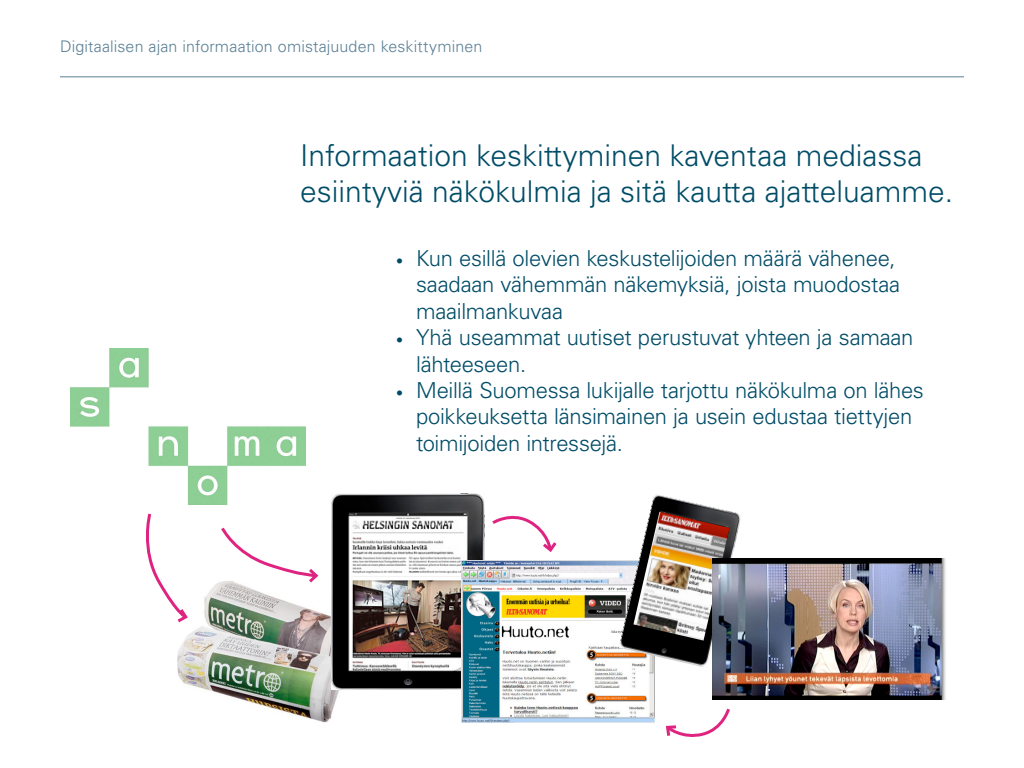
<style>
.page{position:relative;width:1024px;height:768px;background:#fff}
.page>*{position:absolute;margin:0;border:0;box-sizing:border-box;transform-origin:0 0}
.otsikko{font:300 30px/36px "Univers LT Std";color:#004c67}
.leipis{font:300 22px/26.4px "Univers LT Std";letter-spacing:-.015em;color:#004c67}
.t1{font:300 16px "Univers LT Std";letter-spacing:.01em;color:#5c8096}
.s1{font-size:14px}
</style>
<div class="page">
<hr style="left:60px;top:76px;width:904px;height:1px;background:#5c8096">
<img style="left:177px;top:582px;width:187px;height:141px">
<img style="left:331px;top:494px;width:153px;height:195px">
<img style="left:462px;top:561px;width:193px;height:161px">
<img style="left:619px;top:494px;width:123px;height:174px">
<svg style="left:631px;top:512px;width:81px;height:140px"></svg>
<img style="left:633px;top:512px;width:97px;height:129px">
<img style="left:712px;top:559px;width:234px;height:141px">
<svg style="left:146px;top:513px;width:44px;height:112px"></svg>
<svg style="left:219px;top:527px;width:102px;height:59px"></svg>
<svg style="left:492px;top:515px;width:65px;height:37px"></svg>
<svg style="left:666px;top:708px;width:64px;height:29px"></svg>
<img style="left:71px;top:348px;width:234px;height:156px">
<p class="t1" style="left:60px;top:36px;width:424px">Digitaalisen ajan informaation omistajuuden keskittyminen</p>
<p class="otsikko" style="left:300px;top:137px;width:655px">Informaation keskittyminen kaventaa mediassa esiintyviä näkökulmia ja sitä kautta ajatteluamme.</p>
<p class="leipis" style="left:416px;top:245px;width:486px;text-indent:-20px"><span class="s1">•</span> Kun esillä olevien keskustelijoiden määrä vähenee, saadaan vähemmän näkemyksiä, joista muodostaa maailmankuvaa</p>
<p class="leipis" style="left:416px;top:324px;width:499px;text-indent:-20px"><span class="s1">•</span> Yhä useammat uutiset perustuvat yhteen ja samaan lähteeseen.</p>
<p class="leipis" style="left:416px;top:377px;width:509px;text-indent:-20px"><span class="s1">•</span> Meillä Suomessa lukijalle tarjottu näkökulma on lähes poikkeuksetta länsimainen ja usein edustaa tiettyjen toimijoiden intressejä.</p>
</div>
